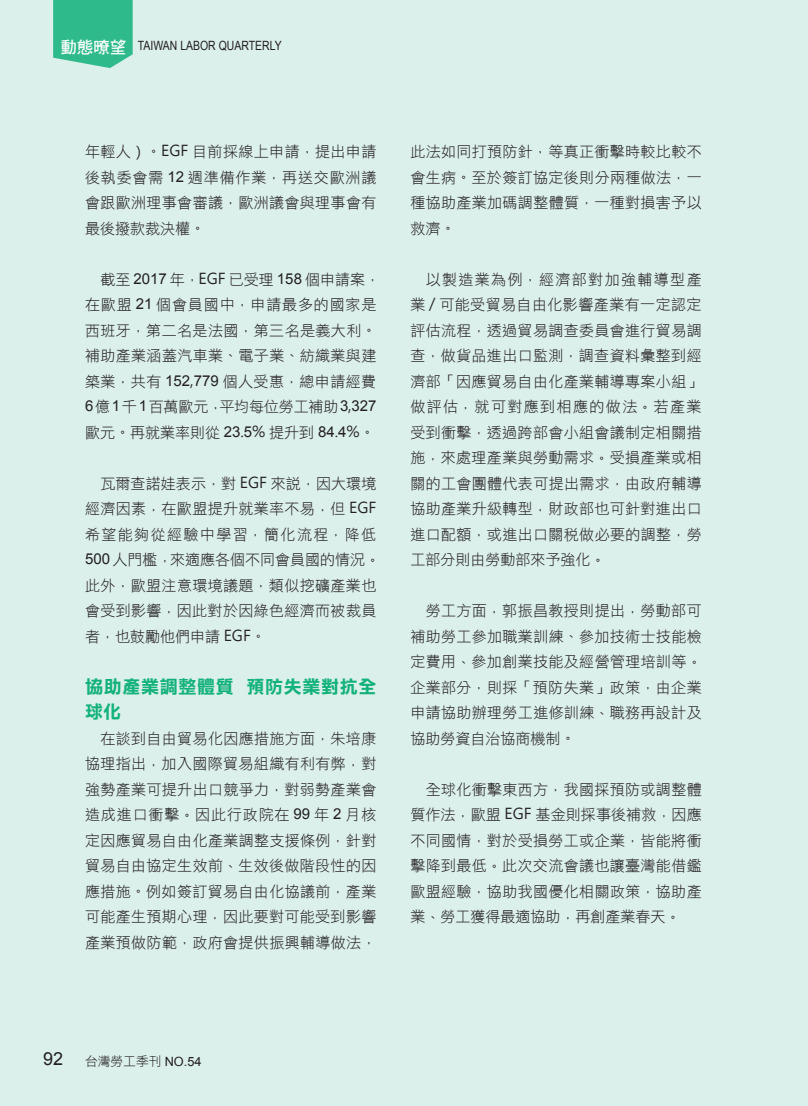
<style>
.page{position:relative;width:808px;height:1106px;background:#dbefeb}
.page>*{position:absolute;margin:0;border:0;box-sizing:border-box;transform-origin:0 0}
.小標{font:18px/25.5px "DF Li Hei W7 WIN BF";letter-spacing:.035em;color:#13b27b}
.t1{font:18px "Arial";color:#231f20}
.t2{font:16.5px "DF Hei Bd HK BF";color:#fff}
.內文{font:15px/25.5px "DF Hei Lt HK BF";letter-spacing:.025em;color:#231f20;text-align:justify}
.t3{font:12.75px "Arial Narrow";color:#231f20}
.t4{font:12.75px "DF Hei Lt HK BF";color:#231f20}
.s1{font-family:"Microsoft Jheng Hei"}
.s2{font-family:"Arial"}
</style>
<div class="page">
<svg style="left:53px;top:0;width:80px;height:68px;background:#3ebe94"></svg>
<p class="t2" style="left:60px;top:39px;width:67px">動態暸望</p>
<p class="t3" style="left:138px;top:36px;width:145px">TAIWAN LABOR QUARTERLY</p>
<p class="內文" style="left:85px;top:139px;width:293px">年輕人<span class="s1">）。EGF</span> 目前採線上申請<span class="s1">，</span>提出申請後執委會需 <span class="s2">12</span> 週準備作業<span class="s1">，</span>再送交歐洲議會跟歐洲理事會審議<span class="s1">，</span>歐洲議會與理事會有最後撥款裁決權<span class="s1">。</span></p>
<p class="內文" style="left:85px;top:266px;width:297px;text-align:left;text-indent:15px">截至 <span class="s2">2017</span> 年<span class="s1">，EGF</span> 已受理 <span class="s2">158</span> 個申請案<span class="s1">，</span>在歐盟 <span class="s2">21</span> 個會員國中<span class="s1">，</span>申請最多的國家是西班牙<span class="s1">，</span>第二名是法國<span class="s1">，</span>第三名是義大利<span class="s1">。</span>補助產業涵蓋汽車業<span class="s1">、</span>電子業<span class="s1">、</span>紡織業與建築業<span class="s1">，</span>共有 <span class="s2">152</span><span class="s1">,</span><span class="s2">779</span> 個人受惠<span class="s1">，</span>總申請經費<br><span class="s2">6</span>億<span class="s2">1</span>千<span class="s2">1</span>百萬歐元<span class="s1">，</span>平均每位勞工補助<span class="s2">3</span><span class="s1">,</span><span class="s2">327</span>歐元<span class="s1">。</span>再就業率則從 <span class="s2">23</span><span class="s1">.</span><span class="s2">5</span><span class="s1">%</span> 提升到 <span class="s2">84</span><span class="s1">.</span><span class="s2">4</span><span class="s1">%。</span></p>
<p class="內文" style="left:85px;top:470px;width:297px;text-align:left;text-indent:15px">瓦爾查諾娃表示<span class="s1">，</span>對 <span class="s1">EGF</span> 來說<span class="s1">，</span>因大環境經濟因素<span class="s1">，</span>在歐盟提升就業率不易<span class="s1">，</span>但 <span class="s1">EGF</span>希望能夠從經驗中學習<span class="s1">，</span>簡化流程<span class="s1">，</span>降低<br><span class="s2">500</span> 人門檻<span class="s1">，</span>來適應各個不同會員國的情況<span class="s1">。</span>此外<span class="s1">，</span>歐盟注意環境議題<span class="s1">，</span>類似挖礦產業也會受到影響<span class="s1">，</span>因此對於因綠色經濟而被裁員者<span class="s1">，</span>也鼓勵他們申請 <span class="s1">EGF。</span></p>
<p class="小標" style="left:85px;top:673px;width:293px">協助產業調整體質 預防失業對抗全球化</p>
<p class="內文" style="left:85px;top:725px;width:293px;text-indent:15px">在談到自由貿易化因應措施方面<span class="s1">，</span>朱培康協理指出<span class="s1">，</span>加入國際貿易組織有利有弊<span class="s1">，</span>對強勢產業可提升出口競爭力<span class="s1">，</span>對弱勢產業會造成進口衝擊<span class="s1">。</span>因此行政院在 <span class="s2">99</span> 年 <span class="s2">2</span> 月核定因應貿易自由化產業調整支援條例<span class="s1">，</span>針對貿易自由協定生效前<span class="s1">、</span>生效後做階段性的因應措施<span class="s1">。</span>例如簽訂貿易自由化協議前<span class="s1">，</span>產業可能產生預期心理<span class="s1">，</span>因此要對可能受到影響產業預做防範<span class="s1">，</span>政府會提供振興輔導做法<span class="s1">，</span></p>
<p class="內文" style="left:410px;top:139px;width:293px">此法如同打預防針<span class="s1">，</span>等真正衝擊時較比較不會生病<span class="s1">。</span>至於簽訂協定後則分兩種做法<span class="s1">，</span>一種協助產業加碼調整體質<span class="s1">，</span>一種對損害予以救濟<span class="s1">。</span></p>
<p class="內文" style="left:410px;top:266px;width:293px;text-indent:15px">以製造業為例<span class="s1">，</span>經濟部對加強輔導型產業 <span class="s1">/</span> 可能受貿易自由化影響產業有一定認定評估流程<span class="s1">，</span>透過貿易調查委員會進行貿易調查<span class="s1">，</span>做貨品進出口監測<span class="s1">，</span>調查資料彙整到經濟部<span class="s1">「</span>因應貿易自由化產業輔導專案小組<span class="s1">」</span>做評估<span class="s1">，</span>就可對應到相應的做法<span class="s1">。</span>若產業受到衝擊<span class="s1">，</span>透過跨部會小組會議制定相關措施<span class="s1">，</span>來處理產業與勞動需求<span class="s1">。</span>受損產業或相關的工會團體代表可提出需求<span class="s1">，</span>由政府輔導協助產業升級轉型<span class="s1">，</span>財政部也可針對進出口進口配額<span class="s1">，</span>或進出口關稅做必要的調整<span class="s1">，</span>勞工部分則由勞動部來予強化<span class="s1">。</span></p>
<p class="內文" style="left:410px;top:598px;width:293px;text-indent:15px">勞工方面<span class="s1">，</span>郭振昌教授則提出<span class="s1">，</span>勞動部可補助勞工參加職業訓練<span class="s1">、</span>參加技術士技能檢定費用<span class="s1">、</span>參加創業技能及經營管理培訓等<span class="s1">。</span>企業部分<span class="s1">，</span>則採<span class="s1">「</span>預防失業<span class="s1">」</span>政策<span class="s1">，</span>由企業申請協助辦理勞工進修訓練<span class="s1">、</span>職務再設計及協助勞資自治協商機制<span class="s1">。</span></p>
<p class="內文" style="left:410px;top:776px;width:293px;text-indent:15px">全球化衝擊東西方<span class="s1">，</span>我國採預防或調整體質作法<span class="s1">，</span>歐盟 <span class="s1">EGF</span> 基金則採事後補救<span class="s1">，</span>因應不同國情<span class="s1">，</span>對於受損勞工或企業<span class="s1">，</span>皆能將衝擊降到最低<span class="s1">。</span>此次交流會議也讓臺灣能借鑑歐盟經驗<span class="s1">，</span>協助我國優化相關政策<span class="s1">，</span>協助產業<span class="s1">、</span>勞工獲得最適協助<span class="s1">，</span>再創產業春天<span class="s1">。</span></p>
<p class="t1" style="left:43px;top:1046px;width:22px">92</p>
<p class="t4" style="left:85px;top:1054px;width:118px">台灣勞工季刊 <span class="s2">NO.54</span></p>
</div>
